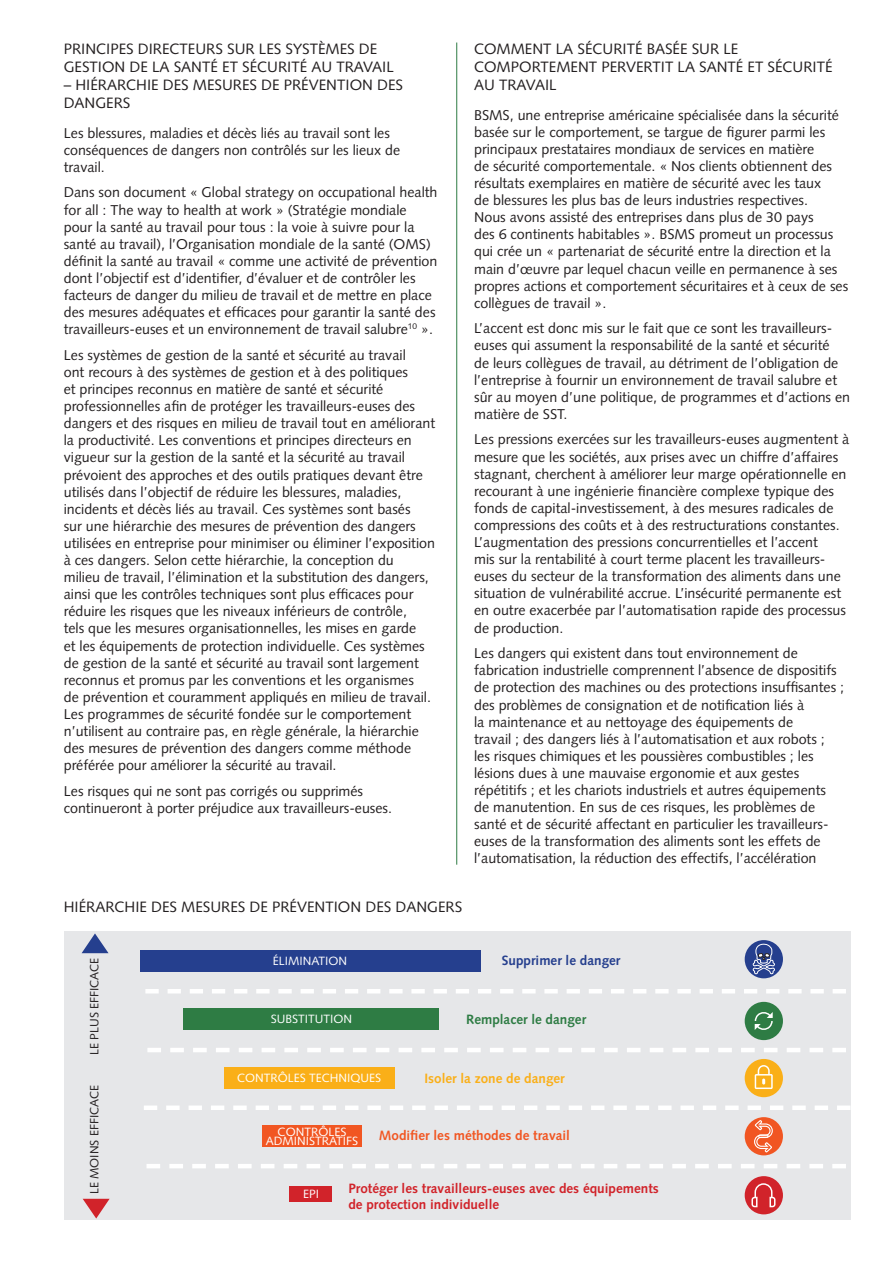
<style>
.page{position:relative;width:893px;height:1263px;background:#fff}
.page>*{position:absolute;margin:0;border:0;box-sizing:border-box;transform-origin:0 0}
.t1{font:15px/18px "Syntax LT";color:#231f20}
.t2{font:14.25px/17.1px "Syntax LT Std";color:#231f20}
.t3{font:700 13.5px/16.2px "Syntax LT Std";color:#d1232a}
.t4{font:700 13.5px "Syntax LT Std";color:#f15622}
.t5{font:700 13.5px "Syntax LT Std";color:#faaf18}
.t6{font:700 13.5px "Syntax LT Std";color:#253f8e}
.t7{font:700 13.5px "Syntax LT Std";color:#2e7c44}
.t8{font:12px "Syntax LT Std";color:#fff}
.t9{font:12px "Syntax LT Std";color:#231f20}
</style>
<div class="page">
<hr style="left:456px;top:43px;width:1px;height:822px;background:#2e7c44">
<div style="left:64px;top:931px;width:786px;height:288px;background:#e6e7e9"></div>
<svg style="left:147px;top:1164px;width:699px;height:4px"></svg>
<svg style="left:144px;top:1105px;width:706px;height:5px"></svg>
<svg style="left:147px;top:1048px;width:699px;height:4px"></svg>
<div style="left:289px;top:1186px;width:43px;height:15px;background:#d1232a"></div>
<div style="left:225px;top:1067px;width:170px;height:21px;background:#faaf18"></div>
<div style="left:262px;top:1125px;width:99px;height:21px;background:#f15622"></div>
<div style="left:183px;top:1008px;width:255px;height:21px;background:#2e7c44"></div>
<div style="left:745px;top:1059px;width:38px;height:38px;background:#faaf18;border-radius:50%"></div>
<svg style="left:755px;top:1065px;width:18px;height:24px"></svg>
<div style="left:745px;top:1117px;width:38px;height:38px;background:#f15622;border-radius:50%"></div>
<svg style="left:754px;top:1120px;width:19px;height:32px"></svg>
<div style="left:745px;top:1002px;width:38px;height:38px;background:#2e7c44;border-radius:50%"></div>
<svg style="left:755px;top:1012px;width:18px;height:18px"></svg>
<div style="left:745px;top:1176px;width:38px;height:38px;background:#d1232a;border-radius:50%"></div>
<svg style="left:751px;top:1183px;width:24px;height:24px"></svg>
<svg style="left:83px;top:1199px;width:27px;height:19px"></svg>
<svg style="left:82px;top:933px;width:27px;height:20px"></svg>
<div style="left:745px;top:940px;width:38px;height:38px;background:#253f8e;border-radius:50%"></div>
<svg style="left:145px;top:943px;width:701px;height:50px"></svg>
<p class="t1" style="left:64px;top:40px;width:330px">PRINCIPES DIRECTEURS SUR LES SYSTÈMES DE<br>GESTION DE LA SANTÉ ET SÉCURITÉ AU TRAVAIL</p>
<p class="t1" style="left:64px;top:76px;width:341px">– HIÉRARCHIE DES MESURES DE PRÉVENTION DES<br>DANGERS</p>
<p class="t2" style="left:64px;top:124px;width:338px">Les blessures, maladies et décès liés au travail sont les conséquences de dangers non contrôlés sur les lieux de travail.</p>
<p class="t2" style="left:64px;top:184px;width:375px">Dans son document « Global strategy on occupational health for all : The way to health at work » (Stratégie mondiale pour la santé au travail pour tous : la voie à suivre pour la santé au travail), l’Organisation mondiale de la santé (OMS</p>
<p class="t2" style="left:64px;top:235px;width:375px;text-indent:362px">) définit la santé au travail « comme une activité de prévention dont l’objectif est d’identifier, d’évaluer et de contrôler les facteurs de danger du milieu de travail et de mettre en place des mesures adéquates et efficaces pour garantir la santé des travailleurs-euses et un environnement de travail salubre<sup>10</sup> ».</p>
<p class="t2" style="left:64px;top:346px;width:373px">Les systèmes de gestion de la santé et sécurité au travail<br>ont recours à des systèmes de gestion et à des politiques<br>et principes reconnus en matière de santé et sécurité professionnelles afin de protéger les travailleurs-euses des dangers et des risques en milieu de travail tout en améliorant la productivité. Les conventions et principes directeurs en vigueur sur la gestion de la santé et la sécurité au travail prévoient des approches et des outils pratiques devant être utilisés dans l’objectif de réduire les blessures, maladies, incidents et décès liés au travail. Ces systèmes sont basés<br>sur une hiérarchie des mesures de prévention des dangers utilisées en entreprise pour minimiser ou éliminer l’exposition à ces dangers. Selon cette hiérarchie, la conception du<br>milieu de travail, l’élimination et la substitution des dangers, ainsi que les contrôles techniques sont plus efficaces pour réduire les risques que les niveaux inférieurs de contrôle,<br>tels que les mesures organisationnelles, les mises en garde<br>et les équipements de protection individuelle. Ces systèmes de gestion de la santé et sécurité au travail sont largement reconnus et promus par les conventions et les organismes<br>de prévention et couramment appliqués en milieu de travail.<br>Les programmes de sécurité fondée sur le comportement n’utilisent au contraire pas, en règle générale, la hiérarchie des mesures de prévention des dangers comme méthode préférée pour améliorer la sécurité au travail.</p>
<p class="t2" style="left:64px;top:782px;width:330px">Les risques qui ne sont pas corrigés ou supprimés continueront à porter préjudice aux travailleurs-euses.</p>
<p class="t1" style="left:474px;top:40px;width:360px">COMMENT LA SÉCURITÉ BASÉE SUR LE<br>COMPORTEMENT PERVERTIT LA SANTÉ ET SÉCURITÉ<br>AU TRAVAIL</p>
<p class="t2" style="left:474px;top:106px;width:10px">BSMS</p>
<p class="t2" style="left:474px;top:106px;width:366px;text-indent:36px">, une entreprise américaine spécialisée dans la sécurité basée sur le comportement, se targue de figurer parmi les principaux prestataires mondiaux de services en matière<br>de sécurité comportementale. « Nos clients obtiennent des résultats exemplaires en matière de sécurité avec les taux de blessures les plus bas de leurs industries respectives.<br>Nous avons assisté des entreprises dans plus de 30 pays<br>des 6 continents habitables ». BSMS</p>
<p class="t2" style="left:474px;top:226px;width:376px;text-indent:225px">promeut un processus qui crée un « partenariat de sécurité entre la direction et la main d’œuvre par lequel chacun veille en permanence à ses propres actions et comportement sécuritaires et à ceux de ses collègues de travail ».</p>
<p class="t2" style="left:474px;top:320px;width:378px">L’accent est donc mis sur le fait que ce sont les travailleurs&shy;euses qui assument la responsabilité de la santé et sécurité<br>de leurs collègues de travail, au détriment de l’obligation de l’entreprise à fournir un environnement de travail salubre et sûr au moyen d’une politique, de programmes et d’actions en matière de SST.</p>
<p class="t2" style="left:474px;top:431px;width:377px">Les pressions exercées sur les travailleurs-euses augmentent à mesure que les sociétés, aux prises avec un chiffre d’affaires stagnant, cherchent à améliorer leur marge opérationnelle en recourant à une ingénierie financière complexe typique des fonds de capital-investissement, à des mesures radicales de compressions des coûts et à des restructurations constantes.<br>L’augmentation des pressions concurrentielles et l’accent<br>mis sur la rentabilité à court terme placent les travailleurs&shy;euses du secteur de la transformation des aliments dans une situation de vulnérabilité accrue. L’insécurité permanente est en outre exacerbée par l’automatisation rapide des processus de production.</p>
<p class="t2" style="left:474px;top:645px;width:372px">Les dangers qui existent dans tout environnement de fabrication industrielle comprennent l’absence de dispositifs de protection des machines ou des protections insuffisantes ; des problèmes de consignation et de notification liés à<br>la maintenance et au nettoyage des équipements de<br>travail ; des dangers liés à l’automatisation et aux robots ;<br>les risques chimiques et les poussières combustibles ; les lésions dues à une mauvaise ergonomie et aux gestes répétitifs ; et les chariots industriels et autres équipements de manutention. En sus de ces risques, les problèmes de santé et de sécurité affectant en particulier les travailleurs&shy;euses de la transformation des aliments sont les effets de l’automatisation, la réduction des effectifs, l’accélération</p>
<p class="t1" style="left:64px;top:898px;width:400px">H IÉRARCHIE DES MESURES DE PRÉVENTION DES DANGERS</p>
<p class="t8" style="left:273px;top:954px;width:20px">ÉLIMINATION</p>
<p class="t9" style="left:87px;top:1055px;width:97px;rotate:-90deg">LE PLUS EFFICACE</p>
<p class="t6" style="left:502px;top:953px;width:120px">Supprimer le danger</p>
<p class="t7" style="left:466px;top:1012px;width:122px">Remplacer le danger</p>
<p class="t8" style="left:271px;top:1012px;width:8px">SUBSTITUTION</p>
<p class="t9" style="left:87px;top:1194px;width:109px;rotate:-90deg">LEMOINSEFFICACE</p>
<p class="t8" style="left:237px;top:1071px;width:9px">CONTR</p>
<p class="t8" style="left:278px;top:1071px;width:40px">ÔLES TECHNIQUES</p>
<p class="t5" style="left:424px;top:1071px;width:142px">Isoler la zone de danger</p>
<p class="t8" style="left:278px;top:1125px;width:9px">CONTR</p>
<p class="t8" style="left:318px;top:1125px;width:23px">ÔLES</p>
<p class="t8" style="left:266px;top:1134px;width:8px">ADMINISTRATIFS</p>
<p class="t4" style="left:379px;top:1128px;width:193px">Modifier les méthodes de travail</p>
<p class="t8" style="left:303px;top:1186px;width:6px">EPI</p>
<p class="t3" style="left:348px;top:1180px;width:312px">Protéger les travailleurs-euses avec des équipements de protection individuelle</p>
</div>
